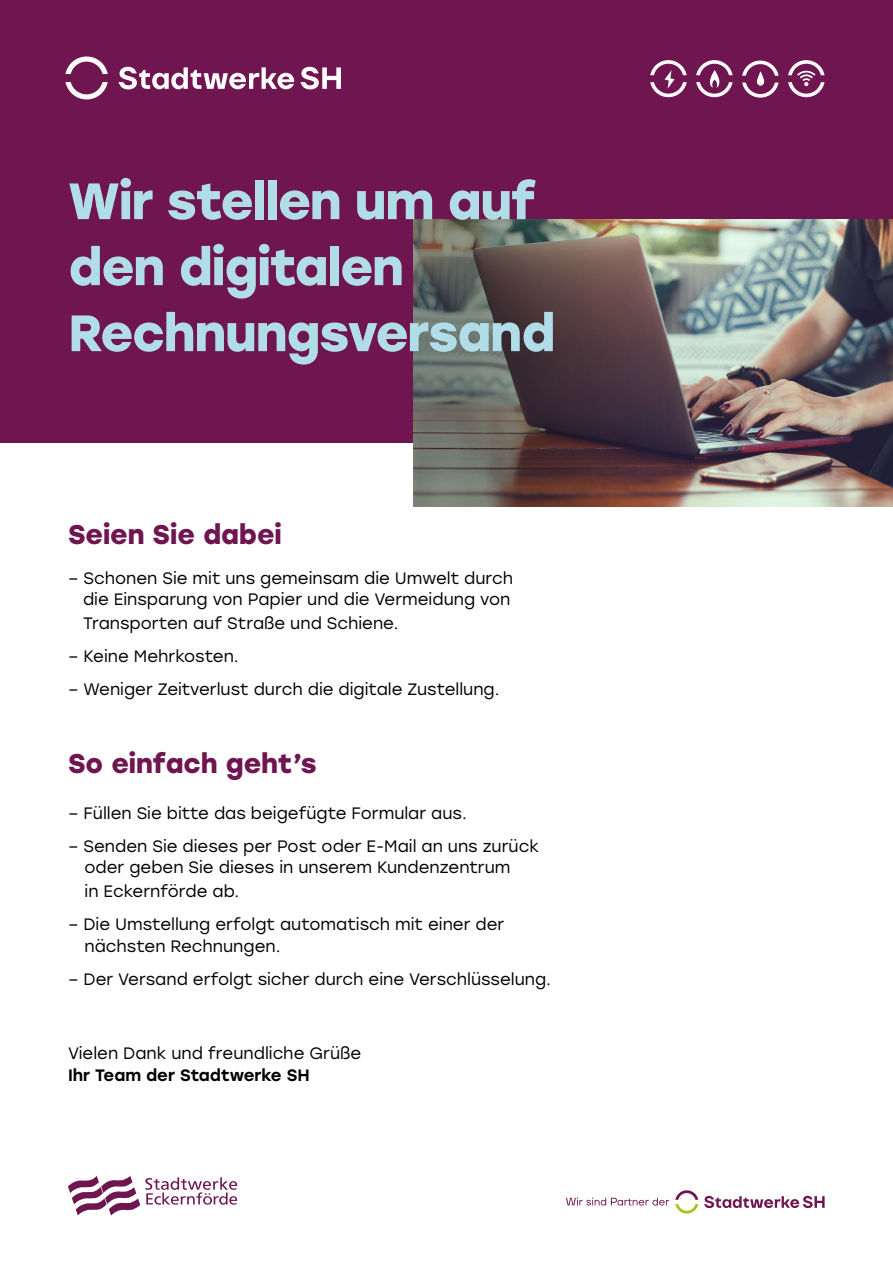
<style>
.page{position:relative;width:893px;height:1263px;background:#fff}
.page>*{position:absolute;margin:0;border:0;box-sizing:border-box;transform-origin:0 0}
.t1{font:700 51px/66px "Stolzl";letter-spacing:-.02em;color:#b1dde8}
.t2{font:700 27px "Stolzl";color:#6f1550}
.t3{font:16.5px/21px "Stolzl";color:#000}
.t4{font:500 16.5px "Stolzl";color:#000}
</style>
<div class="page">
<svg style="left:68px;top:1176px;width:169px;height:39px"></svg>
<svg style="left:566px;top:1198px;width:103px;height:7px"></svg>
<svg style="left:704px;top:1196px;width:121px;height:12px"></svg>
<svg style="left:675px;top:1190px;width:23px;height:23px"></svg>
<div style="left:0;top:0;width:893px;height:443px;background:#6f1550"></div>
<img style="left:847px;top:219px;width:46px;height:287px">
<img style="left:413px;top:219px;width:434px;height:287px">
<svg style="left:300px;top:67px;width:41px;height:22px"></svg>
<svg style="left:119px;top:67px;width:175px;height:22px"></svg>
<svg style="left:65px;top:56px;width:43px;height:18px"></svg>
<svg style="left:66px;top:82px;width:42px;height:17px"></svg>
<svg style="left:650px;top:60px;width:37px;height:37px"></svg>
<svg style="left:696px;top:60px;width:37px;height:37px"></svg>
<svg style="left:788px;top:60px;width:36px;height:37px"></svg>
<svg style="left:742px;top:61px;width:37px;height:37px"></svg>
<h1 class="t1" style="left:68px;top:165px;width:489px">Wir stellen um auf den digitalen<br>Rechnungsversand</h1>
<h2 class="t2" style="left:68px;top:514px;width:215px">Seien Sie dabei</h2>
<p class="t3" style="left:68px;top:567px;width:447px;text-align:right">– Schonen Sie mit uns gemeinsam die Umwelt durch die Einsparung von Papier und die Vermeidung von</p>
<p class="t3" style="left:83px;top:612px;width:317px">Transporten auf Straße und Schiene.</p>
<p class="t3" style="left:68px;top:645px;width:172px">– Keine Mehrkosten.</p>
<p class="t3" style="left:68px;top:678px;width:433px">– Weniger Zeitverlust durch die digitale Zustellung.</p>
<h2 class="t2" style="left:68px;top:744px;width:250px">So einfach geht’s</h2>
<p class="t3" style="left:68px;top:802px;width:400px">– Füllen Sie bitte das beigefügte Formular aus.</p>
<p class="t3" style="left:85px;top:835px;width:456px;text-indent:-17px">– Senden Sie dieses per Post oder E-Mail an uns zurück oder geben Sie dieses in unserem Kundenzentrum</p>
<p class="t3" style="left:85px;top:880px;width:156px">in Eckernförde ab.</p>
<p class="t3" style="left:85px;top:912px;width:421px;line-height:22.5px;text-indent:-17px">– Die Umstellung erfolgt automatisch mit einer der nächsten Rechnungen.</p>
<p class="t3" style="left:68px;top:968px;width:485px">– Der Versand erfolgt sicher durch eine Verschlüsselung.</p>
<p class="t3" style="left:68px;top:1042px;width:295px">Vielen Dank und freundliche Grüße</p>
<p class="t4" style="left:68px;top:1064px;width:243px">Ihr Team der Stadtwerke SH</p>
</div>
